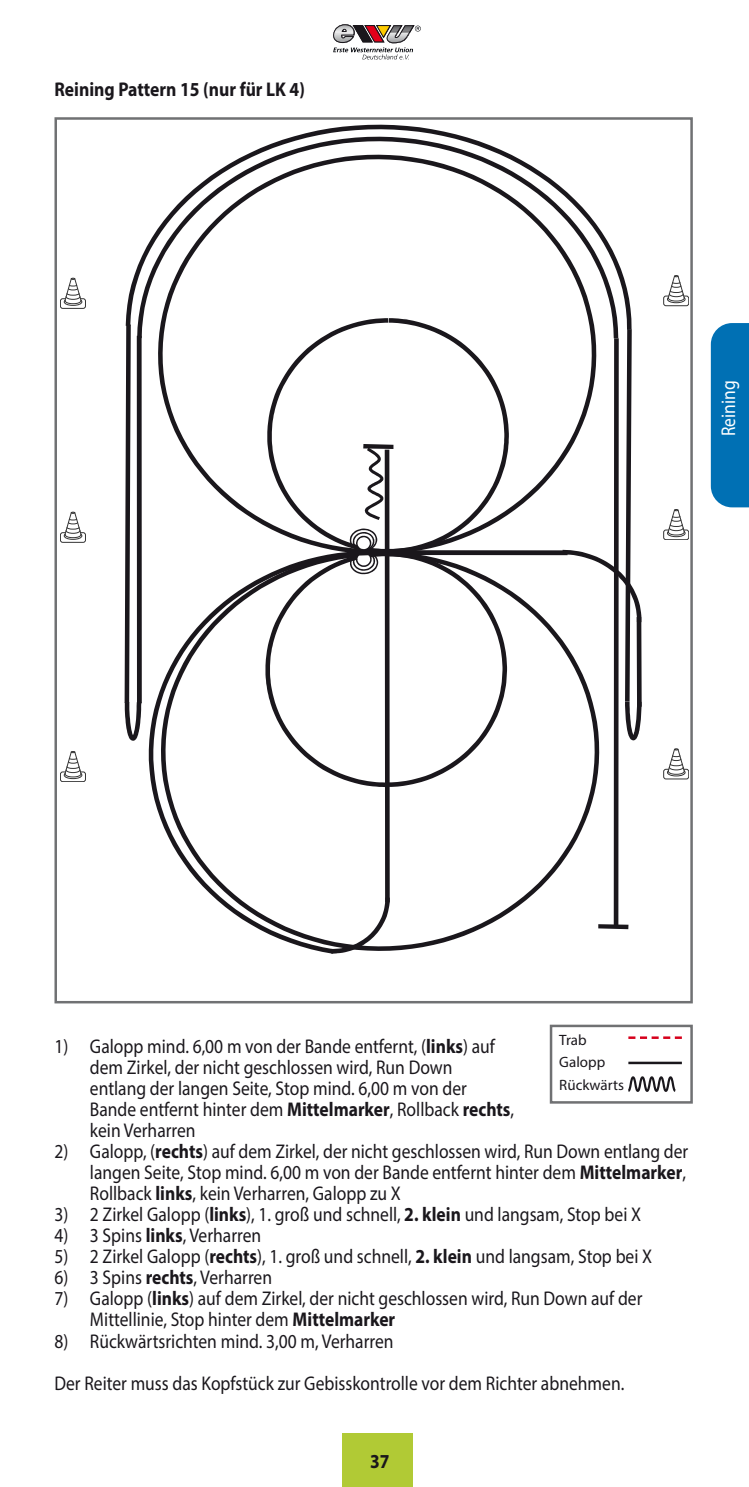
<style>
.page{position:relative;width:749px;height:1487px;background:#fff}
.page>*{position:absolute;margin:0;border:0;box-sizing:border-box;transform-origin:0 0}
.t1{font:20px/21px "Myriad Pro";color:#1a171c;scale:.88 1}
.t2{font:700 20px "Myriad Pro";color:#1a171c;scale:.88 1}
.t3{font:20px "Myriad Pro";color:#fff;scale:.88 1}
.t4{font:15px/22.5px "Myriad Pro";color:#1a171c}
.s1{font-weight:700}
</style>
<div class="page">
<svg style="left:333px;top:25px;width:87px;height:35px"></svg>
<div style="left:341px;top:1433px;width:71px;height:53px;background:#b1ca35"></div>
<svg style="left:63px;top:278px;width:20px;height:28px"></svg>
<div style="left:60px;top:298px;width:26px;height:11px;border:1px solid #343434;border-radius:2px"></div>
<svg style="left:63px;top:512px;width:20px;height:28px"></svg>
<div style="left:60px;top:532px;width:26px;height:10px;border:1px solid #343434;border-radius:2px"></div>
<svg style="left:63px;top:751px;width:20px;height:28px"></svg>
<div style="left:60px;top:771px;width:26px;height:11px;border:1px solid #343434;border-radius:2px"></div>
<svg style="left:666px;top:275px;width:20px;height:29px"></svg>
<div style="left:663px;top:296px;width:25px;height:10px;border:1px solid #343434;border-radius:2px"></div>
<svg style="left:667px;top:509px;width:19px;height:28px"></svg>
<div style="left:663px;top:529px;width:25px;height:11px;border:1px solid #343434;border-radius:2px"></div>
<svg style="left:666px;top:748px;width:20px;height:29px"></svg>
<div style="left:663px;top:769px;width:25px;height:10px;border:1px solid #343434;border-radius:2px"></div>
<div style="left:710px;top:323px;width:38px;height:184px;background:#0070b4"></div>
<div style="left:549px;top:1024px;width:143px;height:79px;border:2px solid #707173"></div>
<svg style="left:628px;top:1076px;width:47px;height:15px"></svg>
<svg style="left:628px;top:1036px;width:53px;height:2px"></svg>
<hr style="left:628px;top:1061px;width:53px;height:3px;background:#1a171c">
<svg style="left:158px;top:338px;width:404px;height:212px"></svg>
<svg style="left:378px;top:555px;width:221px;height:396px"></svg>
<svg style="left:598px;top:924px;width:30px;height:5px"></svg>
<div style="left:613px;top:338px;width:5px;height:588px;background:#1a171c"></div>
<div style="left:372px;top:550px;width:195px;height:5px;background:#1a171c"></div>
<svg style="left:350px;top:528px;width:28px;height:22px"></svg>
<svg style="left:149px;top:550px;width:229px;height:403px"></svg>
<svg style="left:331px;top:897px;width:58px;height:56px"></svg>
<svg style="left:562px;top:329px;width:79px;height:411px"></svg>
<svg style="left:141px;top:338px;width:1px;height:365px"></svg>
<svg style="left:141px;top:329px;width:477px;height:9px"></svg>
<svg style="left:124px;top:324px;width:17px;height:416px"></svg>
<svg style="left:126px;top:125px;width:505px;height:204px"></svg>
<p class="t2" style="left:54px;top:76px;width:286px">Reining Pattern 15 (nur für LK 4)</p>
<p class="t3" style="left:715px;top:436px;width:65px;rotate:-90deg">Reining</p>
<p class="t4" style="left:559px;top:1028px;width:66px">Trab<br>Galopp<br>Rückwärts</p>
<p class="t1" style="left:90px;top:1035px;width:483px;text-indent:-35px">1) Galopp mind. 6,00 m von der Bande entfernt, (<span class="s1">links</span>) auf dem Zirkel, der nicht geschlossen wird, Run Down<br>entlang der langen Seite, Stop mind. 6,00 m von der Bande entfernt hinter dem <span class="s1">Mittelmarker</span>, Rollback <span class="s1">rechts</span>, kein Verharren</p>
<p class="t1" style="left:90px;top:1140px;width:681px;text-align:justify;text-indent:-35px">2) Galopp, (<span class="s1">rechts</span>) auf dem Zirkel, der nicht geschlossen wird, Run Down entlang der langen Seite, Stop mind. 6,00 m von der Bande entfernt hinter dem <span class="s1">Mittelmarker</span>, Rollback <span class="s1">links</span>, kein Verharren, Galopp zu X</p>
<p class="t1" style="left:54px;top:1203px;width:668px">3) 2 Zirkel Galopp (<span class="s1">links</span>), 1. groß und schnell, <span class="s1">2. klein</span> und langsam, Stop bei X</p>
<p class="t1" style="left:54px;top:1224px;width:236px">4) 3 Spins <span class="s1">links</span>, Verharren</p>
<p class="t1" style="left:54px;top:1245px;width:680px">5) 2 Zirkel Galopp (<span class="s1">rechts</span>), 1. groß und schnell, <span class="s1">2. klein</span> und langsam, Stop bei X</p>
<p class="t1" style="left:54px;top:1266px;width:249px">6) 3 Spins <span class="s1">rechts</span>, Verharren</p>
<p class="t1" style="left:90px;top:1287px;width:629px;text-indent:-35px">7) Galopp (<span class="s1">links</span>) auf dem Zirkel, der nicht geschlossen wird, Run Down auf der<br>Mittellinie, Stop hinter dem <span class="s1">Mittelmarker</span></p>
<p class="t1" style="left:54px;top:1319px;width:649px;line-height:42px">8) Rückwärtsrichten mind. 3,00 m, Verharren<br>Der Reiter muss das Kopfstück zur Gebisskontrolle vor dem Richter abnehmen.</p>
<p class="t2" style="left:370px;top:1447px;width:24px">37</p>
</div>
